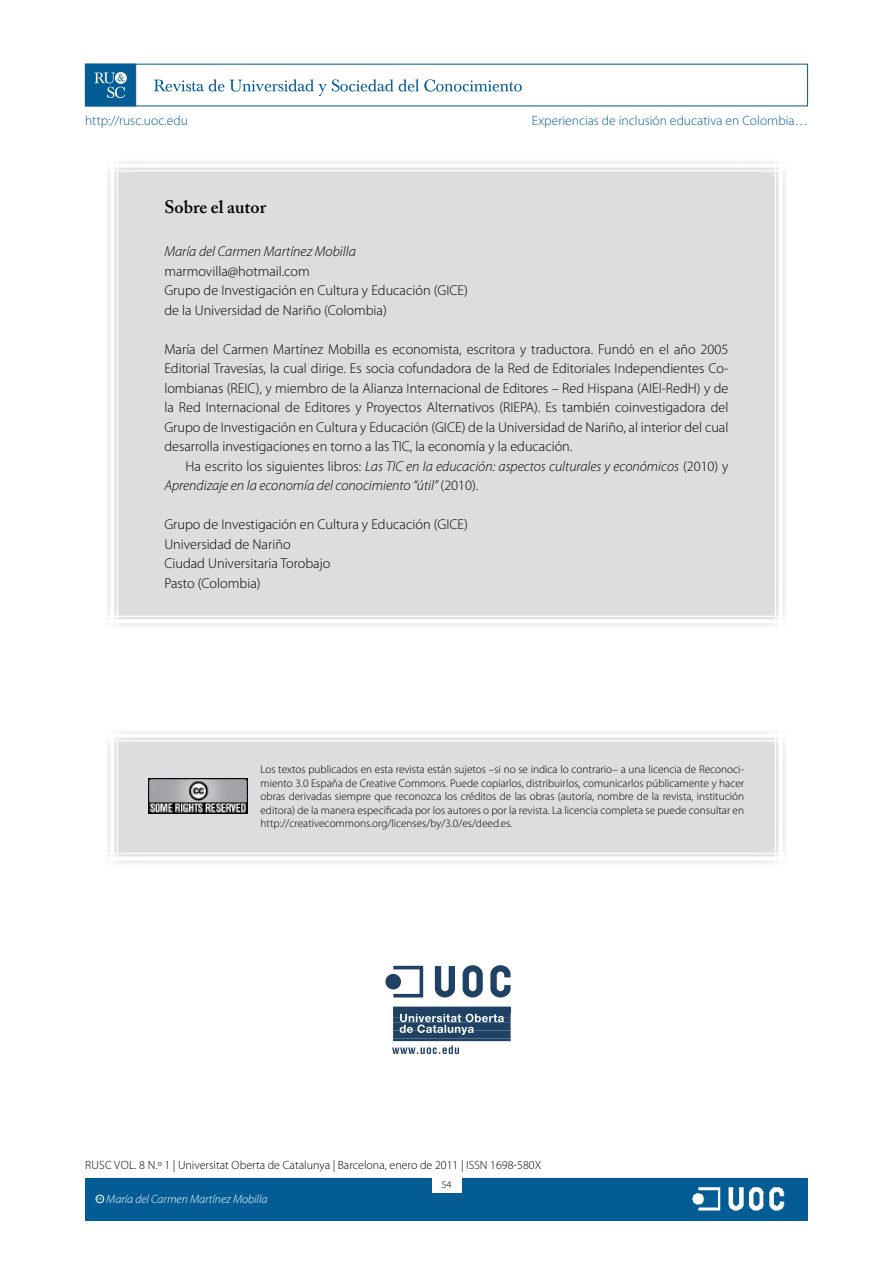
<style>
.page{position:relative;width:893px;height:1263px;background:#fff}
.page>*{position:absolute;margin:0;border:0;box-sizing:border-box;transform-origin:0 0}
.CITARECOMENADA_I_SOB{font:600 18px "Adobe Caslon Pro";color:#000}
._00__Texte_general{font:300 14.25px/19.5px "Myriad Pro";color:#000}
._00__Texte_general-2{font:italic 300 14.25px/19.5px "Myriad Pro";color:#000}
.TEXTCITARECOMENADA_I{font:italic 300 14.25px "Myriad Pro";color:#000}
.t1{font:300 13.5px "Myriad Pro";letter-spacing:.005em;color:#045c95}
.t2{font:300 12px "Myriad Pro";color:#000}
.t3{font:italic 300 12px "Myriad Pro";color:#fff}
._00__Texte_general-3{font:300 11.25px/13.5px "Myriad Pro";color:#000;text-align:justify}
.t4{font:300 10.5px "Myriad Pro";color:#000}
.t5{font:600 3.9px "Adobe Caslon Pro";color:#fff}
.s1{font-style:normal}
</style>
<div class="page">
<div style="left:106px;top:729px;width:681px;height:135px;background:#dcddde"></div>
<hr style="left:117px;top:727px;width:1px;height:135px;background:#fff">
<hr style="left:110px;top:727px;width:4px;height:135px;background:#fff">
<hr style="left:106px;top:740px;width:681px;height:1px;background:#fff">
<hr style="left:106px;top:734px;width:681px;height:3px;background:#fff">
<hr style="left:106px;top:853px;width:681px;height:1px;background:#fff">
<svg style="left:106px;top:856px;width:681px;height:4px;background:#fafbfb"></svg>
<hr style="left:775px;top:728px;width:1px;height:135px;background:#fff">
<hr style="left:779px;top:728px;width:3px;height:135px;background:#fff">
<img style="left:149px;top:778px;width:99px;height:35px">
<div style="left:85px;top:1178px;width:723px;height:42px;background:#045c95"></div>
<div style="left:432px;top:1176px;width:29px;height:17px;background:#fff"></div>
<img style="left:692px;top:1187px;width:93px;height:24px">
<div style="left:96px;top:1195px;width:8px;height:8px;border:1px solid #fff;border-radius:50%"></div>
<div style="left:85px;top:64px;width:51px;height:42px;background:#045c95;border:1px solid #045c95"></div>
<svg style="left:115px;top:72px;width:12px;height:12px"></svg>
<svg style="left:94px;top:73px;width:31px;height:25px"></svg>
<svg style="left:154px;top:79px;width:368px;height:17px"></svg>
<hr style="left:393px;top:1038px;width:118px;height:3px;background:#1e4164">
<svg style="left:392px;top:1045px;width:67px;height:9px"></svg>
<svg style="left:393px;top:1013px;width:118px;height:25px;background:#4e6985"></svg>
<div style="left:393px;top:1007px;width:118px;height:6px;background:#1e4164"></div>
<svg style="left:385px;top:965px;width:126px;height:42px"></svg>
<div style="left:106px;top:160px;width:681px;height:467px;background:#dcddde"></div>
<hr style="left:117px;top:157px;width:1px;height:468px;background:#fff">
<hr style="left:110px;top:157px;width:4px;height:468px;background:#fff">
<hr style="left:106px;top:170px;width:681px;height:1px;background:#fff">
<hr style="left:106px;top:164px;width:681px;height:4px;background:#fff">
<hr style="left:106px;top:616px;width:681px;height:1px;background:#fff">
<hr style="left:106px;top:619px;width:681px;height:4px;background:#fff">
<hr style="left:775px;top:158px;width:1px;height:468px;background:#fff">
<hr style="left:779px;top:158px;width:3px;height:468px;background:#fff">
<p class="t1" style="left:85px;top:112px;width:105px">http://rusc.uoc.edu</p>
<p class="t1" style="left:532px;top:112px;width:278px">Experiencias de inclusión educativa en Colombia…</p>
<p class="CITARECOMENADA_I_SOB" style="left:164px;top:196px;width:103px">Sobre el autor</p>
<p class="TEXTCITARECOMENADA_I" style="left:164px;top:243px;width:193px">María del Carmen Martínez Mobilla</p>
<p class="_00__Texte_general" style="left:164px;top:261px;width:147px">marmovilla@hotmail.com</p>
<p class="_00__Texte_general" style="left:164px;top:281px;width:305px">Grupo de Investigación en Cultura y Educación (GICE) de la Universidad de Nariño (Colombia)</p>
<p class="_00__Texte_general" style="left:164px;top:339px;width:566px;text-align:justify">María del Carmen Martínez Mobilla es economista, escritora y traductora. Fundó en el año 2005<br>Editorial Travesías, la cual dirige. Es socia cofundadora de la Red de Editoriales Independientes Co&shy;lombianas (REIC), y miembro de la Alianza Internacional de Editores – Red Hispana (AIEI-RedH) y de la Red Internacional de Editores y Proyectos Alternativos (RIEPA). Es también coinvestigadora del Grupo de Investigación en Cultura y Educación (GICE) de la Universidad de Nariño, al interior del cual desarrolla investigaciones en torno a las TIC, la economía y la educación.</p>
<p class="_00__Texte_general-2" style="left:164px;top:456px;width:566px;text-indent:21px"><span class="s1">Ha escrito los siguientes libros:</span> Las TIC en la educación: aspectos culturales y económicos <span class="s1">(2010) y<br></span>Aprendizaje en la economía del conocimiento “útil” <span class="s1">(2010).</span></p>
<p class="_00__Texte_general" style="left:164px;top:515px;width:305px">Grupo de Investigación en Cultura y Educación (GICE)</p>
<p class="_00__Texte_general" style="left:164px;top:534px;width:128px">Universidad de Nariño</p>
<p class="_00__Texte_general" style="left:164px;top:554px;width:168px">Ciudad Universitaria Torobajo</p>
<p class="_00__Texte_general" style="left:164px;top:573px;width:98px">Pasto (Colombia)</p>
<p class="_00__Texte_general-3" style="left:261px;top:762px;width:485px">Los textos publicados en esta revista están sujetos –si no se indica lo contrario– a una licencia de Reconoci&shy;miento 3.0 España de Creative Commons. Puede copiarlos, distribuirlos, comunicarlos públicamente y hacer obras derivadas siempre que reconozca los créditos de las obras (autoría, nombre de la revista, institución editora) de la manera especificada por los autores o por la revista. La licencia completa se puede consultar en http://creativecommons.org/licenses/by/3.0/es/deed.es.</p>
<p class="t2" style="left:85px;top:1158px;width:458px">RUSC VOL. 8 N.º 1 | Universitat Oberta de Catalunya | Barcelona, enero de 2011 | ISSN 1698-580X</p>
<p class="t5" style="left:97px;top:1197px;width:7px">CC</p>
<p class="t3" style="left:106px;top:1192px;width:163px">María del Carmen Martínez Mobilla</p>
<p class="t4" style="left:442px;top:1178px;width:11px">54</p>
</div>
